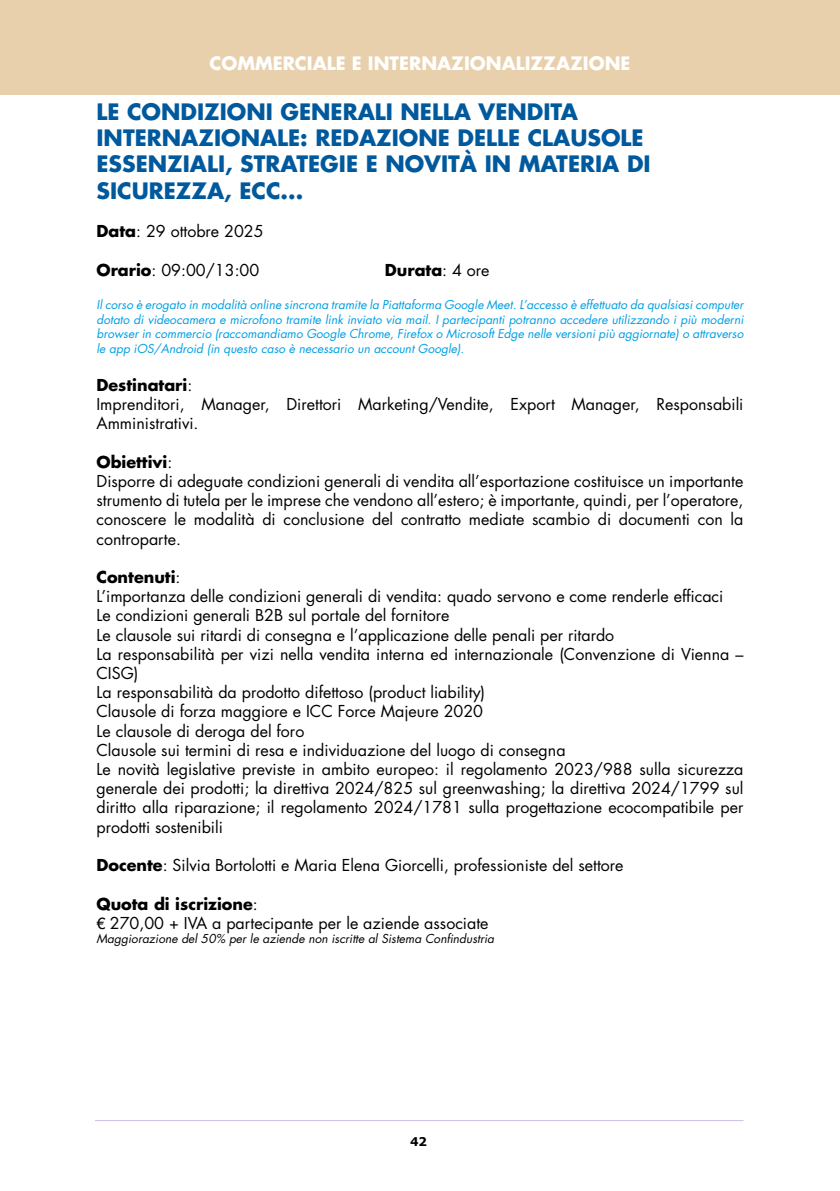
<style>
.page{position:relative;width:840px;height:1191px;background:#fff}
.page>*{position:absolute;margin:0;border:0;box-sizing:border-box;transform-origin:0 0}
.t1{font:700 22px/26.4px "Futura";color:#00599d}
.t2{font:700 18px "Futura";color:#fff}
.t3{font:16px/19.2px "Futura";color:#000}
.t4{font:700 16px "Futura";color:#000}
.t5{font:italic 12px/14.4px "Futura";color:#009fe3;text-align:justify}
.t6{font:italic 12px "Futura";color:#000}
.t7{font:700 12px "Verdana";color:#000}
.s1{font-weight:700}
.s2{font-weight:400}
.s3{font-family:"Helvetica Neue"}
</style>
<div class="page">
<div style="left:0;top:0;width:839px;height:95px;background:#e8d0ac"></div>
<hr style="left:95px;top:1120px;width:648px;height:1px;background:#cebde9">
<p class="t2" style="left:209px;top:51px;width:422px">COMMERCIALE E INTERNAZIONALIZZAZIONE</p>
<h1 class="t1" style="left:96px;top:98px;width:555px">LE CONDIZIONI GENERALI NELLA VENDITA INTERNAZIONALE: REDAZIONE DELLE CLAUSOLE ESSENZIALI, STRATEGIE E NOVITÀ IN MATERIA DI SICUREZZA, ECC...</h1>
<p class="t3" style="left:96px;top:222px;width:169px"><span class="s1">Data</span>: 29 ottobre 2025</p>
<p class="t3" style="left:96px;top:260px;width:164px"><span class="s1">Orario</span>: 09:00/13:00</p>
<p class="t4" style="left:384px;top:259px;width:106px">Durata<span class="s2">: 4 ore</span></p>
<p class="t5" style="left:96px;top:298px;width:648px">Il corso è erogato in modalità online sincrona tramite la Piattaforma Google Meet. L’accesso è effettuato da qualsiasi computer dotato di videocamera e microfono tramite link inviato via mail. I partecipanti potranno accedere utilizzando i più moderni browser in commercio (raccomandiamo Google Chrome, Firefox o Microsoft Edge nelle versioni più aggiornate) o attraverso le app iOS/Android (in questo caso è necessario un account Google).</p>
<p class="t3" style="left:96px;top:375px;width:648px"><span class="s1">Destinatari</span>:<br>Imprenditori, Manager, Direttori Marketing/Vendite, Export Manager, Responsabili<br>Amministrativi.</p>
<p class="t3" style="left:96px;top:452px;width:648px"><span class="s1">Obiettivi</span>:<br>Disporre di adeguate condizioni generali di vendita all’esportazione costituisce un importante strumento di tutela per le imprese che vendono all’estero; è importante, quindi, per l’operatore, conoscere le modalità di conclusione del contratto mediate scambio di documenti con la controparte.</p>
<p class="t3" style="left:96px;top:567px;width:648px"><span class="s1">Contenuti</span>:<br>L’importanza delle condizioni generali di vendita: quado servono e come renderle efficaci<br>Le condizioni generali B2B sul portale del fornitore<br>Le clausole sui ritardi di consegna e l’applicazione delle penali per ritardo<br>La responsabilità per vizi nella vendita interna ed internazionale (Convenzione di Vienna – CISG)<br>La responsabilità da prodotto difettoso (product liability)<br>Clausole di forza maggiore e ICC Force Majeure 2020<br>Le clausole di deroga del foro<br>Clausole sui termini di resa e individuazione del luogo di consegna<br>Le novità legislative previste in ambito europeo: il regolamento 2023/988 sulla sicurezza generale dei prodotti; la direttiva 2024/825 sul greenwashing; la direttiva 2024/1799 sul diritto alla riparazione; il regolamento 2024/1781 sulla progettazione ecocompatibile per prodotti sostenibili</p>
<p class="t3" style="left:96px;top:855px;width:528px"><span class="s1">Docente</span>: Silvia Bortolotti e Maria Elena Giorcelli, professioniste del settore</p>
<p class="t3" style="left:96px;top:894px;width:393px"><span class="s1">Quota di iscrizione</span>:<br><span class="s3">€</span> 270,00 + IVA a partecipante per le aziende associate</p>
<p class="t6" style="left:96px;top:931px;width:399px">Maggiorazione del 50% per le aziende non iscritte al Sistema Confindustria</p>
<p class="t7" style="left:410px;top:1134px;width:19px">42</p>
</div>
